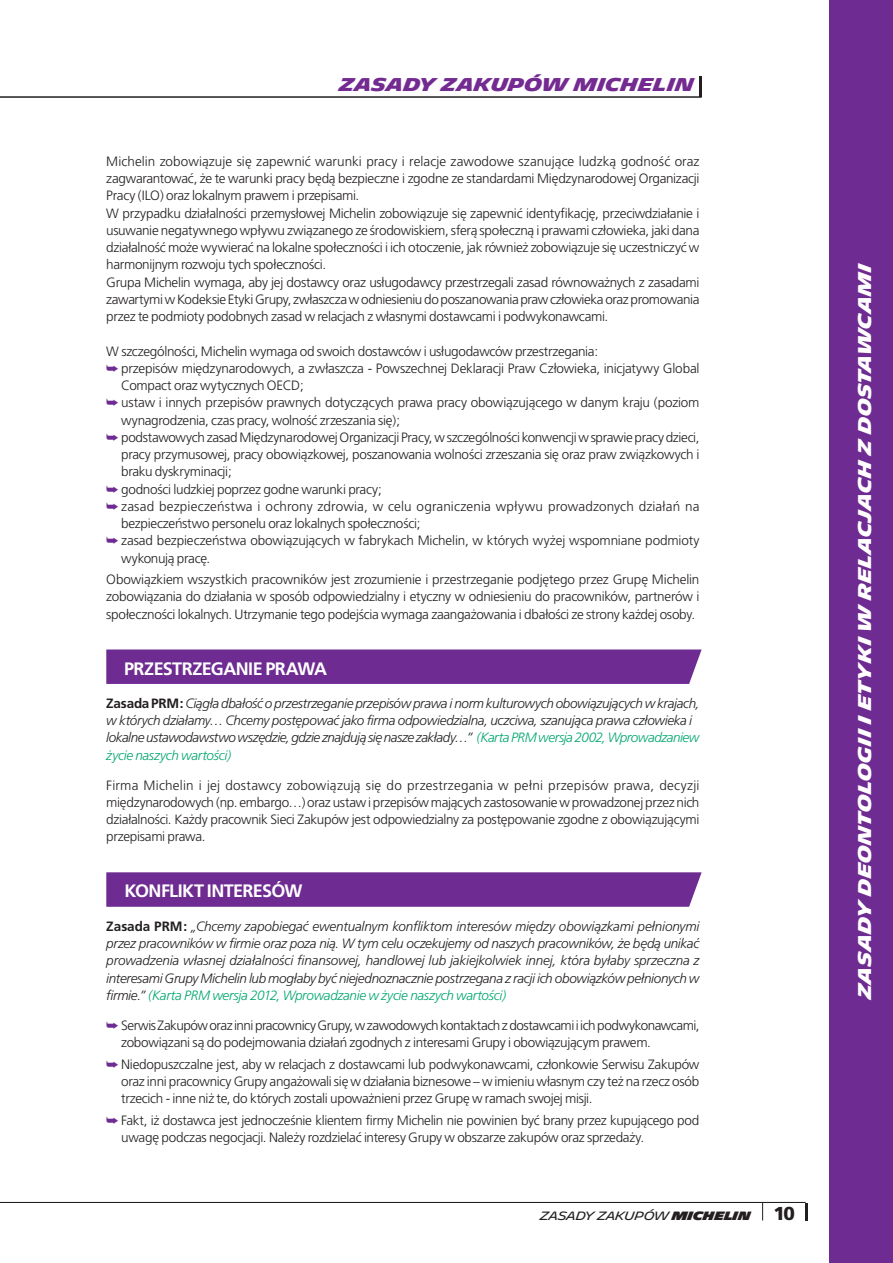
<style>
.page{position:relative;width:893px;height:1263px;background:#fff}
.page>*{position:absolute;margin:0;border:0;box-sizing:border-box;transform-origin:0 0}
.t1{font:700 18px "Michelin";letter-spacing:.015em;color:#fff}
.t2{font:700 18px "Frutiger";letter-spacing:-.035em;color:#fff}
.t3{font:700 18px "Michelin";color:#742b91}
.t4{font:300 13.5px/17.2px "Frutiger CE";letter-spacing:-.02em;color:#231f20}
.t5{font:italic 300 13.5px/17.2px "Frutiger CE";letter-spacing:-.025em;color:#231f20}
.t6{font:300 13.5px "Frutiger CE";letter-spacing:.01em;color:#231f20}
.t7{font:11.7px "Michelin";letter-spacing:-.025em;color:#231f20}
.s1{color:#6e2b91}
.s2{font-weight:700;font-style:normal}
.s3{color:#00a66e}
.s4{font-weight:900}
.s5{font-family:"Frutiger";font-weight:900;font-size:18.75px}
</style>
<div class="page">
<svg style="left:762px;top:1203px;width:1px;height:17px"></svg>
<hr style="left:805px;top:1202px;width:3px;height:18px;background:#231f20">
<hr style="left:699px;top:77px;width:3px;height:20px;background:#231f20">
<hr style="left:0;top:1202px;width:805px;height:1px;background:#231f20">
<hr style="left:0;top:97px;width:702px;height:1px;background:#231f20">
<div style="left:829px;top:0;width:64px;height:1263px;background:#6e2b91"></div>
<div style="left:106px;top:649px;width:596px;height:35px;background:#6e2b91"></div>
<div style="left:106px;top:872px;width:596px;height:35px;background:#6e2b91"></div>
<h1 class="t3" style="left:339px;top:78px;width:357px">ZASADY ZAKUPÓW MICHELIN</h1>
<p class="t4" style="left:106px;top:154px;width:595px">Michelin zobowiązuje się zapewnić warunki pracy i relacje zawodowe szanujące ludzką godność oraz zagwarantować, że te warunki pracy będą bezpieczne i zgodne ze standardami Międzynarodowej Organizacji Pracy (ILO) oraz lokalnym prawem i przepisami.<br>W przypadku działalności przemysłowej Michelin zobowiązuje się zapewnić identyfikację, przeciwdziałanie i usuwanie negatywnego wpływu związanego ze środowiskiem, sferą społeczną i prawami człowieka, jaki dana działalność może wywierać na lokalne społeczności i ich otoczenie, jak również zobowiązuje się uczestniczyć w harmonijnym rozwoju tych społeczności.<br>Grupa Michelin wymaga, aby jej dostawcy oraz usługodawcy przestrzegali zasad równoważnych z zasadami zawartymi w Kodeksie Etyki Grupy, zwłaszcza w odniesieniu do poszanowania praw człowieka oraz promowania przez te podmioty podobnych zasad w relacjach z własnymi dostawcami i podwykonawcami.</p>
<p class="t4" style="left:106px;top:343px;width:493px">W szczególności, Michelin wymaga od swoich dostawców i usługodawców przestrzegania:</p>
<p class="t4" style="left:106px;top:361px;width:595px"><span class="s1">➥</span> przepisów międzynarodowych, a zwłaszcza - Powszechnej Deklaracji Praw Człowieka, inicjatywy Global</p>
<p class="t4" style="left:121px;top:378px;width:184px">Compact oraz wytycznych OECD;</p>
<p class="t4" style="left:106px;top:395px;width:595px"><span class="s1">➥</span> ustaw i innych przepisów prawnych dotyczących prawa pracy obowiązującego w danym kraju (poziom</p>
<p class="t4" style="left:121px;top:412px;width:280px">wynagrodzenia, czas pracy, wolność zrzeszania się);</p>
<p class="t4" style="left:106px;top:430px;width:595px"><span class="s1">➥</span> podstawowych zasad Międzynarodowej Organizacji Pracy, w szczególności konwencji w sprawie pracy dzieci,</p>
<p class="t4" style="left:121px;top:447px;width:580px">pracy przymusowej, pracy obowiązkowej, poszanowania wolności zrzeszania się oraz praw związkowych i</p>
<p class="t4" style="left:121px;top:464px;width:112px">braku dyskryminacji;</p>
<p class="t4" style="left:106px;top:481px;width:277px"><span class="s1">➥</span> godności ludzkiej poprzez godne warunki pracy;</p>
<p class="t6" style="left:106px;top:501px;width:595px"><span class="s1">➥</span> zasad bezpieczeństwa i ochrony zdrowia, w celu ograniczenia wpływu prowadzonych działań na</p>
<p class="t4" style="left:121px;top:516px;width:301px">bezpieczeństwo personelu oraz lokalnych społeczności;</p>
<p class="t4" style="left:106px;top:533px;width:595px"><span class="s1">➥</span> zasad bezpieczeństwa obowiązujących w fabrykach Michelin, w których wyżej wspomniane podmioty</p>
<p class="t4" style="left:121px;top:550px;width:91px">wykonują pracę.</p>
<p class="t4" style="left:106px;top:572px;width:595px;text-align:justify">Obowiązkiem wszystkich pracowników jest zrozumienie i przestrzeganie podjętego przez Grupę Michelin zobowiązania do działania w sposób odpowiedzialny i etyczny w odniesieniu do pracowników, partnerów i społeczności lokalnych. Utrzymanie tego podejścia wymaga zaangażowania i dbałości ze strony każdej osoby.</p>
<h1 class="t2" style="left:124px;top:662px;width:204px">PRZESTRZEGANIE PRAWA</h1>
<p class="t5" style="left:106px;top:696px;width:595px"><span class="s2">Zasada PRM:</span> Ciągła dbałość o przestrzeganie przepisów prawa i norm kulturowych obowiązujących w krajach, w których działamy… Chcemy postępować jako firma odpowiedzialna, uczciwa, szanująca prawa człowieka i lokalne ustawodawstwo wszędzie, gdzie znajdują się nasze zakłady…” <span class="s3">(Karta PRM wersja 2002, Wprowadzaniew życie naszych wartości)</span></p>
<p class="t4" style="left:106px;top:777px;width:595px;text-align:justify">Firma Michelin i jej dostawcy zobowiązują się do przestrzegania w pełni przepisów prawa, decyzji międzynarodowych (np. embargo…) oraz ustaw i przepisów mających zastosowanie w prowadzonej przez nich działalności. Każdy pracownik Sieci Zakupów jest odpowiedzialny za postępowanie zgodne z obowiązującymi przepisami prawa.</p>
<h1 class="t2" style="left:125px;top:884px;width:179px">KONFLIKT INTERESÓW</h1>
<p class="t5" style="left:106px;top:918px;width:595px;text-align:justify"><span class="s2">Zasada PRM:</span> „Chcemy zapobiegać ewentualnym konfliktom interesów między obowiązkami pełnionymi przez pracowników w firmie oraz poza nią. W tym celu oczekujemy od naszych pracowników, że będą unikać prowadzenia własnej działalności finansowej, handlowej lub jakiejkolwiek innej, która byłaby sprzeczna z interesami Grupy Michelin lub mogłaby być niejednoznacznie postrzegana z racji ich obowiązków pełnionych w firmie.” <span class="s3">(Karta PRM wersja 2012, Wprowadzanie w życie naszych wartości)</span></p>
<p class="t4" style="left:121px;top:1017px;width:580px;text-indent:-15px"><span class="s1">➥</span> Serwis Zakupów oraz inni pracownicy Grupy, w zawodowych kontaktach z dostawcami i ich podwykonawcami, zobowiązani są do podejmowania działań zgodnych z interesami Grupy i obowiązującym prawem.</p>
<p class="t4" style="left:121px;top:1056px;width:580px;text-align:justify;text-indent:-15px"><span class="s1">➥</span> Niedopuszczalne jest, aby w relacjach z dostawcami lub podwykonawcami, członkowie Serwisu Zakupów oraz inni pracownicy Grupy angażowali się w działania biznesowe – w imieniu własnym czy też na rzecz osób trzecich - inne niż te, do których zostali upoważnieni przez Grupę w ramach swojej misji.</p>
<p class="t4" style="left:121px;top:1112px;width:580px;text-indent:-15px"><span class="s1">➥</span> Fakt, iż dostawca jest jednocześnie klientem firmy Michelin nie powinien być brany przez kupującego pod uwagę podczas negocjacji. Należy rozdzielać interesy Grupy w obszarze zakupów oraz sprzedaży.</p>
<p class="t7" style="left:540px;top:1212px;width:257px">ZASADY ZAKUPÓW <span class="s4">MICHELIN</span> <span class="s5">10</span></p>
<h1 class="t1" style="left:858px;top:999px;width:737px;rotate:-90deg">ZASADY DEONTOLOGII I ETYKI W RELACJACH Z DOSTAWCAMI</h1>
</div>
